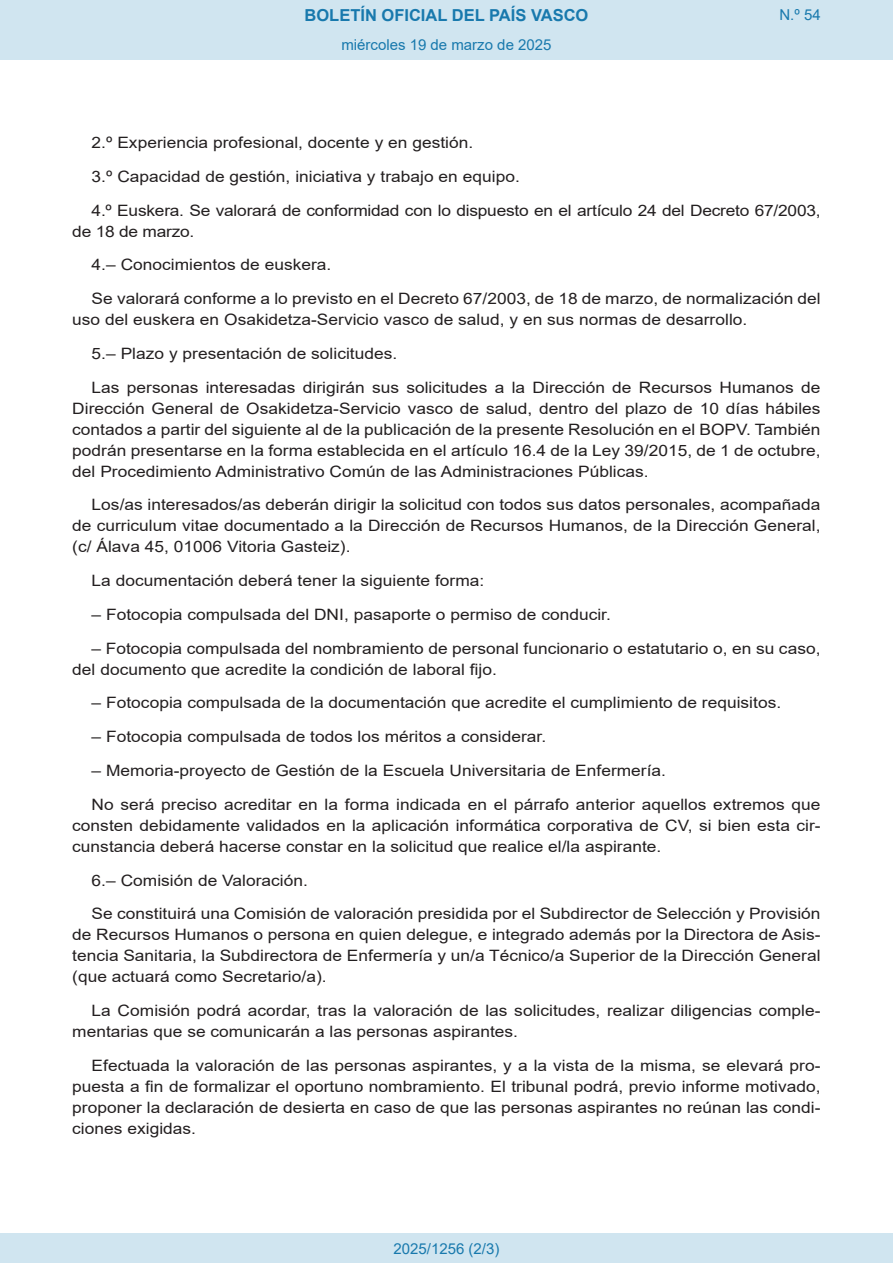
<style>
.page{position:relative;width:893px;height:1263px;background:#fff}
.page>*{position:absolute;margin:0;border:0;box-sizing:border-box;transform-origin:0 0}
.t1{font:700 16.5px "Arial";color:#1879ad}
.BOPVDetalle{font:15.6px/21px "Arial";color:#231f20;text-align:justify;scale:1.11 1}
.Paginacion_Centro{font:15px "Arial";color:#1879ad}
</style>
<div class="page">
<div style="left:0;top:0;width:893px;height:60px;background:#d0e5f0"></div>
<div style="left:0;top:1233px;width:893px;height:30px;background:#d0e5f0"></div>
<p class="t1" style="left:305px;top:3px;width:285px">BOLETÍN OFICIAL DEL PAÍS VASCO</p>
<p class="Paginacion_Centro" style="left:341px;top:35px;width:212px">miércoles 19 de marzo de 2025</p>
<p class="Paginacion_Centro" style="left:779px;top:5px;width:43px">N.º 54</p>
<p class="BOPVDetalle" style="left:92px;top:132px;width:345px">2.º Experiencia profesional, docente y en gestión.</p>
<p class="BOPVDetalle" style="left:92px;top:166px;width:387px">3.º Capacidad de gestión, iniciativa y trabajo en equipo.</p>
<p class="BOPVDetalle" style="left:72px;top:200px;width:676px;text-indent:19px">4.º Euskera. Se valorará de conformidad con lo dispuesto en el artículo 24 del Decreto 67/2003, de 18 de marzo.</p>
<p class="BOPVDetalle" style="left:92px;top:254px;width:218px">4.– Conocimientos de euskera.</p>
<p class="BOPVDetalle" style="left:72px;top:288px;width:676px;text-indent:19px">Se valorará conforme a lo previsto en el Decreto 67/2003, de 18 de marzo, de normalización del uso del euskera en Osakidetza-Servicio vasco de salud, y en sus normas de desarrollo.</p>
<p class="BOPVDetalle" style="left:92px;top:343px;width:277px">5.– Plazo y presentación de solicitudes.</p>
<p class="BOPVDetalle" style="left:72px;top:377px;width:676px;text-indent:19px">Las personas interesadas dirigirán sus solicitudes a la Dirección de Recursos Humanos de Dirección General de Osakidetza-Servicio vasco de salud, dentro del plazo de 10 días hábiles contados a partir del siguiente al de la publicación de la presente Resolución en el BOPV. También podrán presentarse en la forma establecida en el artículo 16.4 de la Ley 39/2015, de 1 de octubre, del Procedimiento Administrativo Común de las Administraciones Públicas.</p>
<p class="BOPVDetalle" style="left:72px;top:494px;width:676px;text-indent:19px">Los/as interesados/as deberán dirigir la solicitud con todos sus datos personales, acompañada de curriculum vitae documentado a la Dirección de Recursos Humanos, de la Dirección General, (c/ Álava 45, 01006 Vitoria Gasteiz).</p>
<p class="BOPVDetalle" style="left:92px;top:570px;width:355px">La documentación deberá tener la siguiente forma:</p>
<p class="BOPVDetalle" style="left:92px;top:604px;width:469px">– Fotocopia compulsada del DNI, pasaporte o permiso de conducir.</p>
<p class="BOPVDetalle" style="left:72px;top:638px;width:676px;text-indent:19px">– Fotocopia compulsada del nombramiento de personal funcionario o estatutario o, en su caso, del documento que acredite la condición de laboral fijo.</p>
<p class="BOPVDetalle" style="left:92px;top:692px;width:623px">– Fotocopia compulsada de la documentación que acredite el cumplimiento de requisitos.</p>
<p class="BOPVDetalle" style="left:92px;top:726px;width:411px">– Fotocopia compulsada de todos los méritos a considerar.</p>
<p class="BOPVDetalle" style="left:92px;top:760px;width:519px">– Memoria-proyecto de Gestión de la Escuela Universitaria de Enfermería.</p>
<p class="BOPVDetalle" style="left:72px;top:794px;width:676px;text-indent:19px">No será preciso acreditar en la forma indicada en el párrafo anterior aquellos extremos que consten debidamente validados en la aplicación informática corporativa de CV, si bien esta cir&shy;cunstancia deberá hacerse constar en la solicitud que realice el/la aspirante.</p>
<p class="BOPVDetalle" style="left:92px;top:869px;width:196px">6.– Comisión de Valoración.</p>
<p class="BOPVDetalle" style="left:72px;top:903px;width:676px;text-indent:19px">Se constituirá una Comisión de valoración presidida por el Subdirector de Selección y Provisión de Recursos Humanos o persona en quien delegue, e integrado además por la Directora de Asis&shy;tencia Sanitaria, la Subdirectora de Enfermería y un/a Técnico/a Superior de la Dirección General (que actuará como Secretario/a).</p>
<p class="BOPVDetalle" style="left:72px;top:1000px;width:676px;text-indent:19px">La Comisión podrá acordar, tras la valoración de las solicitudes, realizar diligencias comple&shy;mentarias que se comunicarán a las personas aspirantes.</p>
<p class="BOPVDetalle" style="left:72px;top:1055px;width:676px;text-indent:19px">Efectuada la valoración de las personas aspirantes, y a la vista de la misma, se elevará pro&shy;puesta a fin de formalizar el oportuno nombramiento. El tribunal podrá, previo informe motivado, proponer la declaración de desierta en caso de que las personas aspirantes no reúnan las condi&shy;ciones exigidas.</p>
<p class="Paginacion_Centro" style="left:393px;top:1238px;width:107px">2025/1256 (2/3)</p>
</div>
